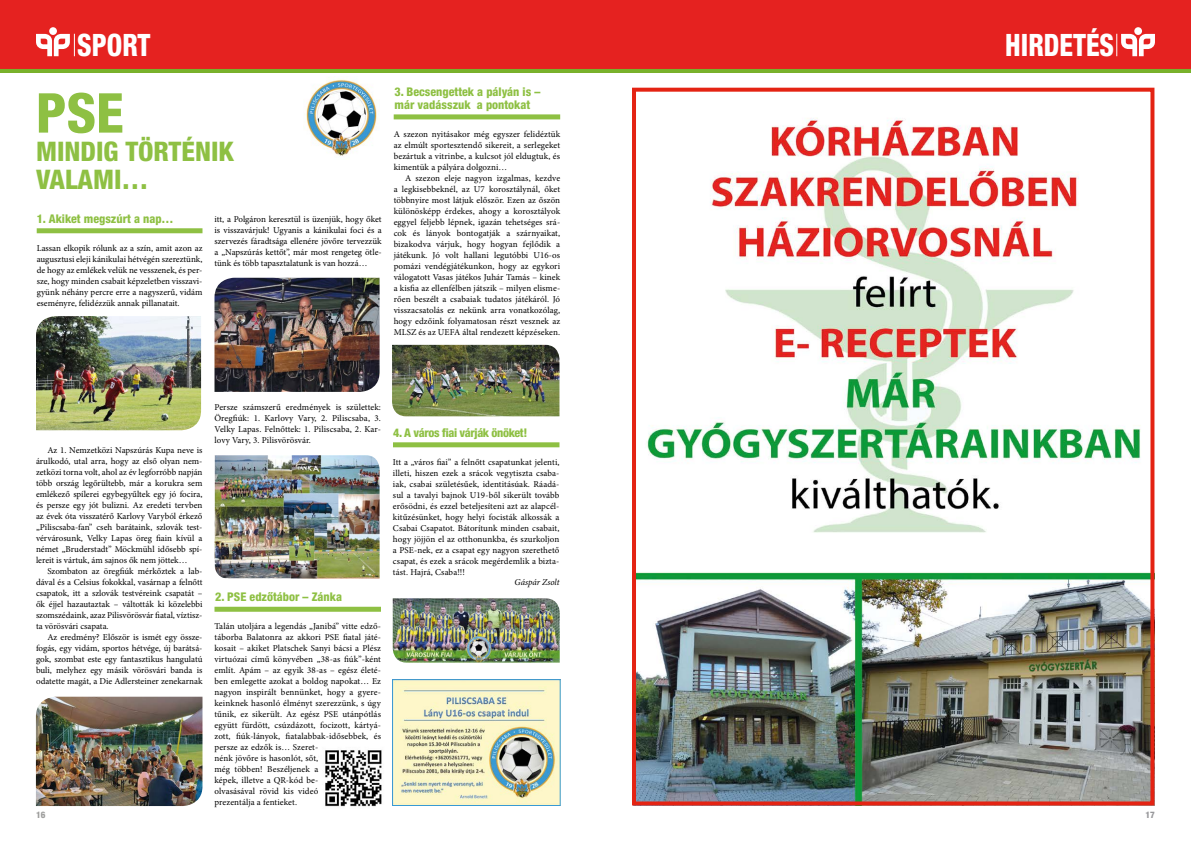
<style>
.page{position:relative;width:1191px;height:842px;background:#fff}
.page>*{position:absolute;margin:0;border:0;box-sizing:border-box;transform-origin:0 0}
.t1{font:800 condensed 55px "Helvetica Neue LT Pro";color:#8ec043}
.t2{font:800 condensed 30.9px "Helvetica Neue LT Pro";color:#fff;scale:.88 1}
.t3{font:800 condensed 27px/28px "Helvetica Neue LT Pro";color:#8ec043}
.t4{font:800 condensed 12px/13px "Helvetica Neue LT Pro";color:#8ec043}
.t5{font:800 condensed 12px "Helvetica Neue LT Pro";letter-spacing:-.03em;color:#8ec043}
.t6{font:9px/11px "Minion Pro";letter-spacing:.005em;color:#000;text-align:justify}
.t7{font:italic 9px "Minion Pro";letter-spacing:-.005em;color:#000}
.t8{font:800 condensed 9px "Helvetica Neue LT Pro";color:#9d9d9c}
.t9{font:800 condensed 9px "Helvetica Neue LT Pro";color:#98989b}
</style>
<div class="page">
<div style="left:0;top:0;width:1191px;height:69px;background:#e52220"></div>
<div style="left:49px;top:27px;width:8px;height:8px;background:#fff;border-radius:50%"></div>
<svg style="left:36px;top:34px;width:39px;height:25px"></svg>
<hr style="left:0;top:69px;width:1191px;height:4px;background:#78b22b">
<div style="left:1134px;top:27px;width:8px;height:8px;background:#fff;border-radius:50%"></div>
<svg style="left:1116px;top:34px;width:39px;height:25px"></svg>
<img style="left:637px;top:118px;width:512px;height:682px">
<div style="left:632px;top:88px;width:522px;height:717px;border:4px solid #e42313"></div>
<img style="left:36px;top:316px;width:165px;height:114px">
<div style="left:37px;top:228px;width:165px;height:5px;background:#8ec043"></div>
<div style="left:394px;top:114px;width:166px;height:5px;background:#8ec043"></div>
<img style="left:394px;top:681px;width:164px;height:123px">
<div style="left:392px;top:679px;width:168px;height:127px;border:1px solid #389ad5"></div>
<img style="left:306px;top:79px;width:71px;height:77px">
<img style="left:214px;top:278px;width:165px;height:114px">
<img style="left:36px;top:697px;width:166px;height:109px">
<img style="left:325px;top:750px;width:57px;height:57px">
<img style="left:393px;top:598px;width:167px;height:65px">
<img style="left:392px;top:345px;width:167px;height:71px">
<img style="left:214px;top:455px;width:165px;height:124px">
<div style="left:393px;top:442px;width:166px;height:5px;background:#8ec043"></div>
<div style="left:214px;top:607px;width:167px;height:5px;background:#8ec043"></div>
<h2 class="t2" style="left:77px;top:26px;width:85px">SPORT</h2>
<h2 class="t2" style="left:1005px;top:26px;width:125px">HIRDETÉS</h2>
<h1 class="t1" style="left:36px;top:79px;width:89px">PSE</h1>
<h3 class="t3" style="left:36px;top:137px;width:200px">MINDIG TÖRTÉNIK<br>VALAMI…</h3>
<h3 class="t4" style="left:37px;top:212px;width:138px">1. Akiket megszúrt a nap…</h3>
<p class="t6" style="left:37px;top:242px;width:167px">Lassan elkopik rólunk az a szín, amit azon az augusztusi eleji kánikulai hétvégén szereztünk, de hogy az emlékek velük ne vesszenek, és per&shy;sze, hogy minden csabait képzeletben visszavi&shy;gyünk néhány percre erre a nagyszerű, vidám eseményre, felidézzük annak pillanatait.</p>
<p class="t6" style="left:214px;top:214px;width:169px">itt, a Polgáron keresztül is üzenjük, hogy őket is visszavárjuk! Ugyanis a kánikulai foci és a szervezés fáradtsága ellenére jövőre tervezzük a „Napszúrás kettőt”, már most rengeteg ötle&shy;tünk és több tapasztalatunk is van hozzá…</p>
<h3 class="t4" style="left:394px;top:85px;width:147px">3. Becsengettek a pályán is – már vadásszuk a pontokat</h3>
<p class="t6" style="left:394px;top:128px;width:168px">A szezon nyitásakor még egyszer felidéztük az elmúlt sportesztendő sikereit, a serlegeket bezártuk a vitrinbe, a kulcsot jól eldugtuk, és kimentük a pályára dolgozni…</p>
<p class="t6" style="left:394px;top:172px;width:168px;text-indent:11px">A szezon eleje nagyon izgalmas, kezdve a legkisebbeknél, az U7 korosztálynál, őket többnyire most látjuk először. Ezen az őszön különösképp érdekes, ahogy a korosztályok eggyel feljebb lépnek, igazán tehetséges srá&shy;cok és lányok bontogatják a szárnyaikat, bizakodva várjuk, hogy hogyan fejlődik a játékunk. Jó volt hallani legutóbbi U16-os pomázi vendégjátékunkon, hogy az egykori válogatott Vasas játékos Juhár Tamás – kinek a kisfia az ellenfélben játszik – milyen elisme&shy;rően beszélt a csabaiak tudatos játékáról. Jó visszacsatolás ez nekünk arra vonatkozólag, hogy edzőink folyamatosan részt vesznek az MLSZ és az UEFA által rendezett képzéseken.</p>
<p class="t6" style="left:36px;top:445px;width:168px;text-indent:11px">Az 1. Nemzetközi Napszúrás Kupa neve is árulkodó, utal arra, hogy az első olyan nem&shy;zetközi torna volt, ahol az év legforróbb napján több ország legőrültebb, már a korukra sem emlékező spílerei egybegyűltek egy jó focira, és persze egy jót bulizni. Az eredeti tervben az évek óta visszatérő Karlovy Varyból érkező „Piliscsaba-fan” cseh barátaink, szlovák test&shy;vérvárosunk, Velky Lapas öreg fiain kívül a német „Bruderstadt” Möckmühl idősebb spí&shy;lereit is vártuk, ám sajnos ők nem jöttek…</p>
<p class="t6" style="left:36px;top:566px;width:168px;text-indent:11px">Szombaton az öregfiúk mérkőztek a lab&shy;dával és a Celsius fokokkal, vasárnap a felnőtt csapatok, itt a szlovák testvéreink csapatát – ők éjjel hazautaztak – váltották ki közelebbi szomszédaink, azaz Pilisvörösvár fiatal, víztisz&shy;ta vörösvári csapata.</p>
<p class="t6" style="left:36px;top:632px;width:168px;text-indent:11px">Az eredmény? Először is ismét egy össze&shy;fogás, egy vidám, sportos hétvége, új barátsá&shy;gok, szombat este egy fantasztikus hangulatú buli, melyhez egy másik vörösvári banda is odatette magát, a Die Adlersteiner zenekarnak</p>
<p class="t6" style="left:214px;top:401px;width:168px">Persze számszerű eredmények is születtek:<br>Öregfiúk: 1. Karlovy Vary, 2. Piliscsaba, 3.<br>Velky Lapas. Felnőttek: 1. Piliscsaba, 2. Kar&shy;lovy Vary, 3. Pilisvörösvár.</p>
<h3 class="t4" style="left:215px;top:590px;width:128px">2. PSE edzőtábor – Zánka</h3>
<p class="t6" style="left:214px;top:621px;width:168px;text-align:left">Talán utoljára a legendás „Janibá” vitte edző&shy;táborba Balatonra az akkori PSE fiatal játé&shy;kosait – akiket Platschek Sanyi bácsi a Plész virtuózai című könyvében „38-as fiúk”-ként említ. Apám – az egyik 38-as – egész életé&shy;ben emlegette azokat a boldog napokat… Ez nagyon inspirált bennünket, hogy a gyere&shy;keinknek hasonló élményt szerezzünk, s úgy tűnik, ez sikerült. Az egész PSE utánpótlás együtt fürdött, csúzdázott, focizott, kártyá&shy;zott, fiúk-lányok, fiatalabbak-idősebbek, és persze az edzők is… Szeret-<br>nénk jövőre is hasonlót, sőt,<br>még többen! Beszéljenek a<br>képek, illetve a QR-kód be-<br>olvasásával rövid kis videó<br>prezentálja a fentieket.</p>
<h3 class="t5" style="left:393px;top:425px;width:136px">4. A város fiai várják önöket!</h3>
<p class="t6" style="left:393px;top:456px;width:168px">Itt a „város fiai” a felnőtt csapatunkat jelenti, illeti, hiszen ezek a srácok vegytiszta csaba&shy;iak, csabai születésűek, identitásúak. Ráadá&shy;sul a tavalyi bajnok U19-ből sikerült tovább erősödni, és ezzel beteljesíteni azt az alapcél&shy;kitűzésünket, hogy helyi focisták alkossák a Csabai Csapatot. Bátorítunk minden csabait, hogy jöjjön el az otthonunkba, és szurkoljon a PSE-nek, ez a csapat egy nagyon szerethető csapat, és ezek a srácok megérdemlik a bizta&shy;tást. Hajrá, Csaba!!!</p>
<p class="t7" style="left:514px;top:576px;width:46px">Gáspár Zsolt</p>
<p class="t8" style="left:36px;top:810px;width:11px">16</p>
<p class="t9" style="left:1145px;top:810px;width:11px">17</p>
</div>
